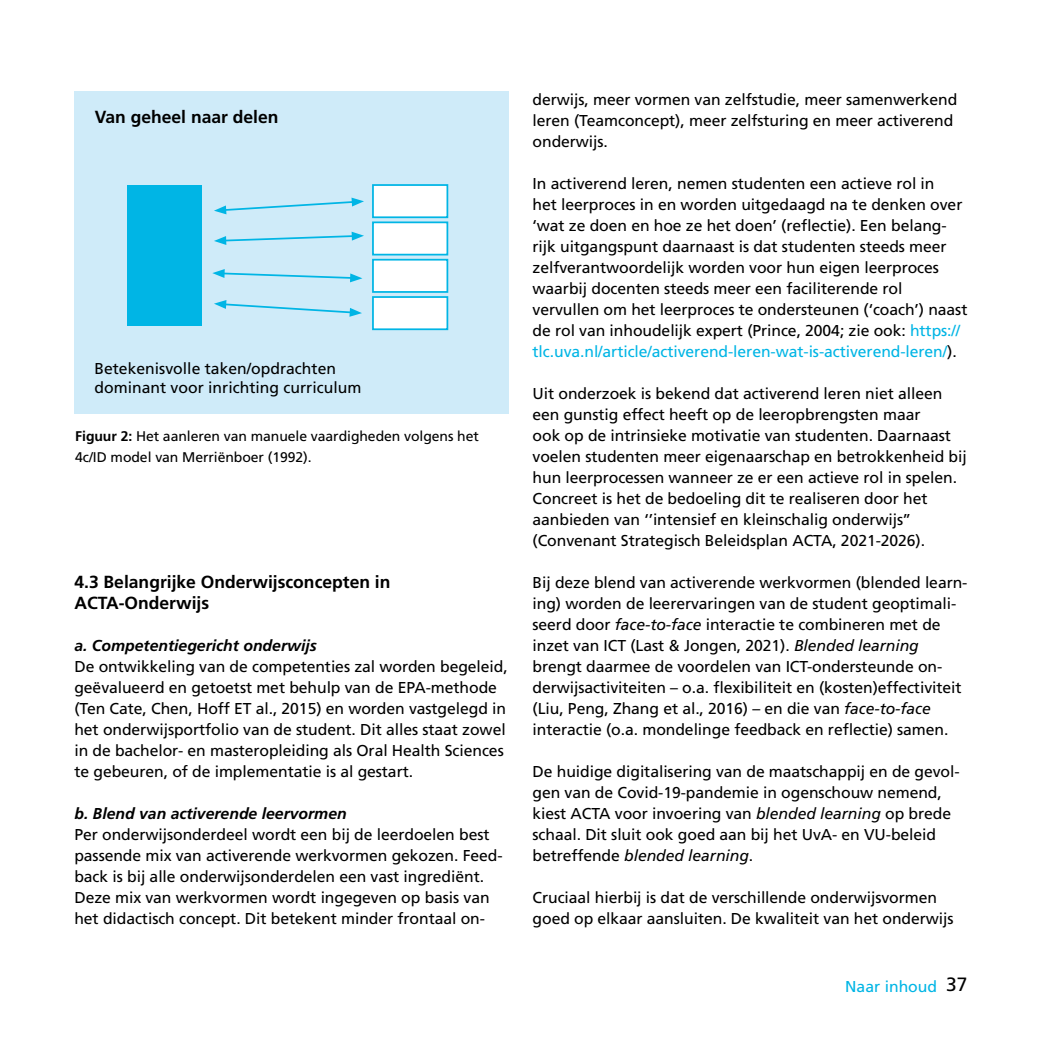
<style>
.page{position:relative;width:1042px;height:1042px;background:#fff}
.page>*{position:absolute;margin:0;border:0;box-sizing:border-box;transform-origin:0 0}
.t1{font:19.25px "Frutiger LT Std";color:#000}
.t2{font:700 17.5px/21px "Frutiger LT Std";color:#000}
.t3{font:15.75px/21px "Frutiger LT Std";letter-spacing:-.005em;color:#000}
.t4{font:italic 700 15.75px "Frutiger LT Std";color:#000}
.t5{font:15.75px "Frutiger LT Std";color:#00b5e5}
.t6{font:14px/21px "Frutiger LT Std";letter-spacing:-.005em;color:#000}
.s1{font-weight:700}
.s2{color:#00b5e5}
.s3{font-style:italic}
</style>
<div class="page">
<div style="left:74px;top:92px;width:435px;height:322px;background:#cfebf9"></div>
<div style="left:127px;top:185px;width:75px;height:141px;background:#00b5e5"></div>
<div style="left:372px;top:184px;width:76px;height:34px;background:#fff;border:2px solid #00b5e5"></div>
<div style="left:372px;top:221px;width:76px;height:34px;background:#fff;border:2px solid #00b5e5"></div>
<div style="left:372px;top:259px;width:76px;height:34px;background:#fff;border:2px solid #00b5e5"></div>
<div style="left:372px;top:296px;width:76px;height:34px;background:#fff;border:2px solid #00b5e5"></div>
<svg style="left:214px;top:198px;width:150px;height:16px"></svg>
<svg style="left:214px;top:232px;width:150px;height:13px"></svg>
<svg style="left:212px;top:269px;width:150px;height:13px"></svg>
<svg style="left:214px;top:300px;width:148px;height:17px"></svg>
<p class="t2" style="left:95px;top:106px;width:185px">Van geheel naar delen</p>
<p class="t3" style="left:94px;top:359px;width:268px;line-height:18.9px">Betekenisvolle taken/opdrachten dominant voor inrichting curriculum</p>
<p class="t6" style="left:75px;top:426px;width:405px"><span class="s1">Figuur 2:</span> Het aanleren van manuele vaardigheden volgens het<br>4c/ID model van Merriënboer (1992).</p>
<p class="t2" style="left:74px;top:572px;width:318px">4.3 Belangrijke Onderwijsconcepten in<br>ACTA-Onderwijs</p>
<p class="t4" style="left:74px;top:636px;width:244px">a. Competentiegericht onderwijs</p>
<p class="t3" style="left:74px;top:656px;width:435px">De ontwikkeling van de competenties zal worden begeleid, geëvalueerd en getoetst met behulp van de EPA-methode (Ten Cate, Chen, Hoff ET al., 2015) en worden vastgelegd in het onderwijsportfolio van de student. Dit alles staat zowel in de bachelor- en masteropleiding als Oral Health Sciences te gebeuren, of de implementatie is al gestart.</p>
<p class="t4" style="left:74px;top:804px;width:274px">b. Blend van activerende leervormen</p>
<p class="t3" style="left:74px;top:824px;width:430px">Per onderwijsonderdeel wordt een bij de leerdoelen best passende mix van activerende werkvormen gekozen. Feed&shy;back is bij alle onderwijsonderdelen een vast ingrediënt.<br>Deze mix van werkvormen wordt ingegeven op basis van het didactisch concept. Dit betekent minder frontaal on-</p>
<p class="t3" style="left:532px;top:89px;width:426px">derwijs, meer vormen van zelfstudie, meer samenwerkend leren (Teamconcept), meer zelfsturing en meer activerend onderwijs.</p>
<p class="t3" style="left:532px;top:173px;width:436px">In activerend leren, nemen studenten een actieve rol in<br>het leerproces in en worden uitgedaagd na te denken over ‘wat ze doen en hoe ze het doen’ (reflectie). Een belang&shy;rijk uitgangspunt daarnaast is dat studenten steeds meer zelfverantwoordelijk worden voor hun eigen leerproces waarbij docenten steeds meer een faciliterende rol vervullen om het leerproces te ondersteunen (‘coach’) naast de rol van inhoudelijk expert (Prince, 2004; zie ook: <span class="s2">https:// tlc.uva.nl/article/activerend-leren-wat-is-activerend-leren/</span>).</p>
<p class="t3" style="left:532px;top:383px;width:436px">Uit onderzoek is bekend dat activerend leren niet alleen een gunstig effect heeft op de leeropbrengsten maar<br>ook op de intrinsieke motivatie van studenten. Daarnaast voelen studenten meer eigenaarschap en betrokkenheid bij hun leerprocessen wanneer ze er een actieve rol in spelen.<br>Concreet is het de bedoeling dit te realiseren door het aanbieden van ‘’intensief en kleinschalig onderwijs’’ (Convenant Strategisch Beleidsplan ACTA, 2021-2026).</p>
<p class="t3" style="left:532px;top:572px;width:436px">Bij deze blend van activerende werkvormen (blended learn&shy;ing) worden de leerervaringen van de student geoptimali&shy;seerd door <span class="s3">face-to-face</span> interactie te combineren met de inzet van ICT (Last &amp; Jongen, 2021). <span class="s3">Blended learning </span>brengt daarmee de voordelen van ICT-ondersteunde on&shy;derwijsactiviteiten – o.a. flexibiliteit en (kosten)effectiviteit (Liu, Peng, Zhang et al., 2016) – en die van <span class="s3">face-to-face </span>interactie (o.a. mondelinge feedback en reflectie) samen.</p>
<p class="t3" style="left:532px;top:761px;width:428px">De huidige digitalisering van de maatschappij en de gevol&shy;gen van de Covid-19-pandemie in ogenschouw nemend, kiest ACTA voor invoering van <span class="s3">blended learning</span> op brede schaal. Dit sluit ook goed aan bij het UvA- en VU-beleid betreffende <span class="s3">blended learning</span>.</p>
<p class="t3" style="left:532px;top:887px;width:422px">Cruciaal hierbij is dat de verschillende onderwijsvormen goed op elkaar aansluiten. De kwaliteit van het onderwijs</p>
<p class="t5" style="left:845px;top:977px;width:93px">Naar inhoud</p>
<p class="t1" style="left:946px;top:973px;width:23px">37</p>
</div>
